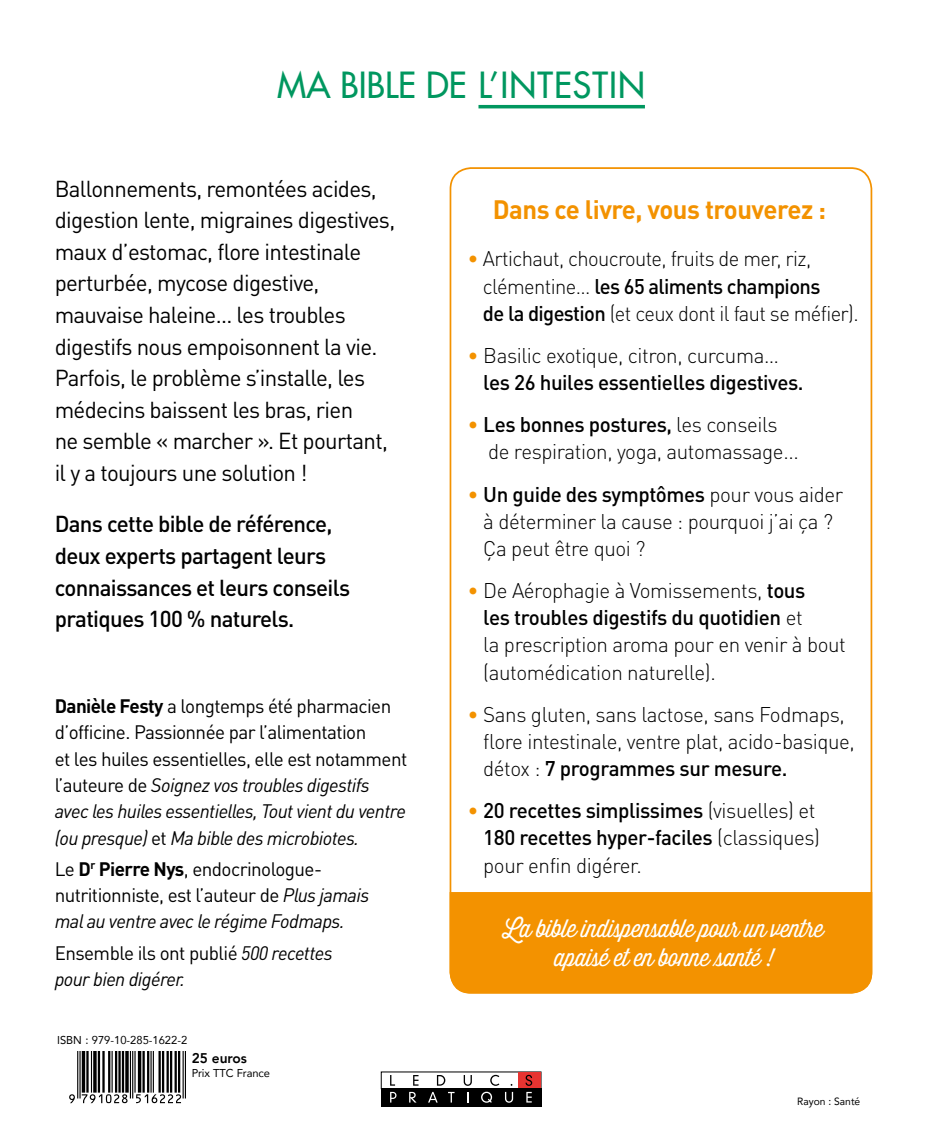
<style>
.page{position:relative;width:943px;height:1141px;background:#fff}
.page>*{position:absolute;margin:0;border:0;box-sizing:border-box;transform-origin:0 0}
.t1{font:500 35px "Futura Std";letter-spacing:.03em;color:#00975f}
.t2{font:700 26.25px "DIN Pro";letter-spacing:-.02em;color:#f39200}
.t3{font:300 24.5px/29.8px "Thirsty Script";letter-spacing:-.03em;color:#fff;text-align:center}
.t4{font:22.75px/31.5px "DIN Pro";letter-spacing:-.03em;color:#000}
.t5{font:500 22.75px/31.5px "DIN Pro";letter-spacing:-.03em;color:#000}
.t6{font:300 21px/27.1px "DIN Pro";letter-spacing:-.02em;color:#000}
.t7{font:500 21px/27.1px "DIN Pro";letter-spacing:-.02em;color:#000}
.t8{font:300 21px/27.1px "DIN Pro";letter-spacing:-.02em;color:#000;scale:.96 1}
.t9{font:19.25px/26.2px "DIN Pro";letter-spacing:-.03em;color:#000}
.t10{font:italic 19.25px/26.2px "DIN Pro";letter-spacing:-.03em;color:#000}
.t11{font:800 14px "Avenir";letter-spacing:-.01em;color:#000}
.t12{font:11.38px "Avenir";color:#000}
.t13{font:10.5px "Avenir";color:#000}
.s1{font-weight:700}
.s2{font-style:italic}
.s3{font-style:normal}
.s4{color:#f39200}
.s5{font-weight:500}
.s6{font-weight:300;color:#f39200}
.s7{font-weight:300}
</style>
<div class="page">
<div style="left:449px;top:892px;width:423px;height:101px;background:#f39200"></div>
<svg style="left:69px;top:1051px;width:117px;height:52px"></svg>
<hr style="left:478px;top:105px;width:167px;height:3px;background:#00975f">
<div style="left:381px;top:1088px;width:160px;height:18px;background:#000"></div>
<div style="left:518px;top:1072px;width:22px;height:16px;background:#e73431"></div>
<svg style="left:390px;top:1075px;width:5px;height:11px"></svg>
<svg style="left:413px;top:1075px;width:5px;height:11px"></svg>
<svg style="left:437px;top:1075px;width:8px;height:11px"></svg>
<svg style="left:463px;top:1075px;width:9px;height:11px"></svg>
<svg style="left:490px;top:1075px;width:9px;height:11px"></svg>
<svg style="left:525px;top:1075px;width:7px;height:11px"></svg>
<svg style="left:390px;top:1092px;width:6px;height:11px"></svg>
<svg style="left:409px;top:1092px;width:7px;height:11px"></svg>
<svg style="left:428px;top:1092px;width:9px;height:11px"></svg>
<svg style="left:448px;top:1092px;width:6px;height:11px"></svg>
<svg style="left:481px;top:1092px;width:11px;height:11px"></svg>
<svg style="left:505px;top:1092px;width:8px;height:11px"></svg>
<svg style="left:526px;top:1092px;width:5px;height:11px"></svg>
<h1 class="t1" style="left:277px;top:63px;width:369px">MA BIBLE DE L’INTESTIN</h1>
<p class="t4" style="left:55px;top:170px;width:342px">Ballonnements, remontées acides, digestion lente, migraines digestives, maux d’estomac, flore intestinale perturbée, mycose digestive, mauvaise haleine... les troubles digestifs nous empoisonnent la vie.<br>Parfois, le problème s’installe, les médecins baissent les bras, rien<br>ne semble « marcher ». Et pourtant, il y a toujours une solution !</p>
<p class="t5" style="left:55px;top:506px;width:297px">Dans cette bible de référence, deux experts partagent leurs connaissances et leurs conseils pratiques 100 % naturels.</p>
<p class="t9" style="left:55px;top:691px;width:354px"><span class="s1">Danièle Festy</span> a longtemps été pharmacien d’officine. Passionnée par l’alimentation<br>et les huiles essentielles, elle est notamment l’auteure de <span class="s2">Soignez vos troubles digestifs avec les huiles essentielles, Tout vient du ventre (ou presque)</span> et <span class="s2">Ma bible des microbiotes.</span></p>
<p class="t9" style="left:55px;top:854px;width:316px">Le <span class="s1">D</span><sup>r</sup> <span class="s1">Pierre Nys</span>, endocrinologue&shy;nutritionniste, est l’auteur de <span class="s2">Plus jamais mal au ventre avec le régime Fodmaps.</span></p>
<p class="t10" style="left:55px;top:938px;width:279px"><span class="s3">Ensemble ils ont publié</span> 500 recettes pour bien digérer.</p>
<p class="t12" style="left:57px;top:1031px;width:131px">ISBN : 979-10-285-1622-2</p>
<p class="t11" style="left:192px;top:1047px;width:57px">25 euros</p>
<p class="t12" style="left:192px;top:1064px;width:80px">Prix TTC France</p>
<p class="t2" style="left:493px;top:188px;width:335px">Dans ce livre, vous trouverez :</p>
<p class="t8" style="left:483px;top:243px;width:393px;text-indent:-15px"><span class="s4">•</span> Artichaut, choucroute, fruits de mer, riz, clémentine... <span class="s5">les 65 aliments champions<br>de la digestion</span> (et ceux dont il faut se méfier).</p>
<p class="t7" style="left:483px;top:340px;width:322px;text-indent:-16px"><span class="s6">•</span> <span class="s7">Basilic exotique, citron, curcuma… </span>les 26 huiles essentielles digestives.</p>
<p class="t6" style="left:488px;top:409px;width:312px;text-indent:-20px"><span class="s4">•</span> <span class="s5">Les bonnes postures,</span> les conseils de respiration, yoga, automassage...</p>
<p class="t6" style="left:483px;top:479px;width:361px;text-indent:-16px"><span class="s4">•</span> <span class="s5">Un guide des symptômes</span> pour vous aider à déterminer la cause : pourquoi j’ai ça ?<br>Ça peut être quoi ?</p>
<p class="t6" style="left:483px;top:575px;width:364px;text-indent:-16px"><span class="s4">•</span> De Aérophagie à Vomissements, <span class="s5">tous<br>les troubles digestifs du quotidien</span> et<br>la prescription aroma pour en venir à bout (automédication naturelle).</p>
<p class="t6" style="left:483px;top:699px;width:373px;text-indent:-16px"><span class="s4">•</span> Sans gluten, sans lactose, sans Fodmaps, flore intestinale, ventre plat, acido-basique, détox : <span class="s5">7 programmes sur mesure.</span></p>
<p class="t7" style="left:483px;top:795px;width:338px;text-indent:-16px"><span class="s6">•</span> 20 recettes simplissimes <span class="s7">(visuelles) et<br></span>180 recettes hyper-faciles <span class="s7">(classiques) pour enfin digérer.</span></p>
<p class="t3" style="left:503px;top:913px;width:322px">La bible indispensable pour un ventre apaisé et en bonne santé !</p>
<p class="t13" style="left:797px;top:1093px;width:65px">Rayon : Santé</p>
</div>
